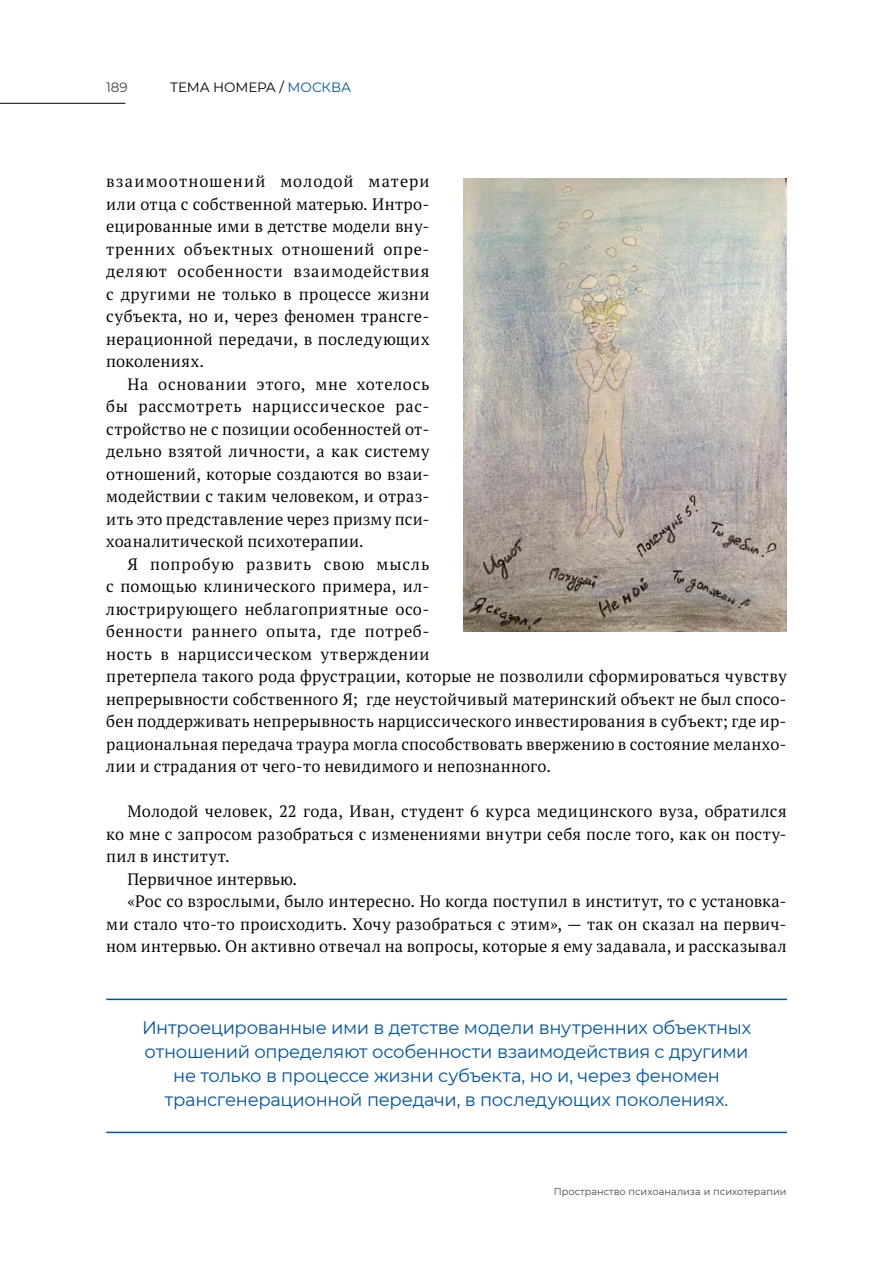
<style>
.page{position:relative;width:893px;height:1263px;background:#fff}
.page>*{position:absolute;margin:0;border:0;box-sizing:border-box;transform-origin:0 0}
.t1{font:18px/24px "Montserrat";letter-spacing:-.02em;color:#0054a4;text-align:center}
.t2{font:16.5px/22.5px "PT Serif Pro";letter-spacing:.02em;color:#000;text-align:justify}
.t3{font:13.5px "Montserrat";letter-spacing:-.01em;color:#000}
.t4{font:13.5px "Montserrat";color:#454347}
.t5{font:9.75px "Montserrat";letter-spacing:.005em;color:#454347}
.s1{color:#0054a4}
</style>
<div class="page">
<hr style="left:106px;top:998px;width:681px;height:2px;background:#0054a4">
<hr style="left:106px;top:1132px;width:681px;height:1px;background:#0054a4">
<img style="left:463px;top:179px;width:324px;height:452px">
<hr style="left:0;top:103px;width:125px;height:1px;background:#000">
<p class="t4" style="left:106px;top:79px;width:23px">189</p>
<p class="t3" style="left:170px;top:79px;width:183px">ТЕМА НОМЕРА <span class="s1">МОСКВА</span></p>
<p class="t2" style="left:106px;top:171px;width:325px">взаимоотношений молодой матери или отца с собственной матерью. Интро&shy;ецированные ими в детстве модели вну&shy;тренних объектных отношений опре&shy;деляют особенности взаимодействия с другими не только в процессе жизни субъекта, но и, через феномен трансге&shy;нерационной передачи, в последующих поколениях.</p>
<p class="t2" style="left:106px;top:374px;width:325px;text-indent:21px">На основании этого, мне хотелось бы рассмотреть нарциссическое рас&shy;стройство не с позиции особенностей от&shy;дельно взятой личности, а как систему отношений, которые создаются во взаи&shy;модействии с таким человеком, и отраз&shy;ить это представление через призму пси&shy;хоаналитической психотерапии.</p>
<p class="t2" style="left:106px;top:554px;width:682px;text-align:left;text-indent:21px">Я попробую развить свою мысль<br>с помощью клинического примера, ил-<br>люстрирующего неблагоприятные осо-<br>бенности раннего опыта, где потреб-<br>ность в нарциссическом утверждении<br>претерпела такого рода фрустрации, которые не позволили сформироваться чувству непрерывности собственного Я; где неустойчивый материнский объект не был спосо&shy;бен поддерживать непрерывность нарциссического инвестирования в субъект; где ир&shy;рациональная передача траура могла способствовать ввержению в состояние меланхо&shy;лии и страдания от чего-то невидимого и непознанного.</p>
<p class="t2" style="left:128px;top:801px;width:661px">Молодой человек, 22 года, Иван, студент 6 курса медицинского вуза, обратился</p>
<p class="t2" style="left:106px;top:824px;width:682px">ко мне с запросом разобраться с изменениями внутри себя после того, как он посту-</p>
<p class="t2" style="left:106px;top:846px;width:125px">пил в институт.</p>
<p class="t2" style="left:128px;top:869px;width:171px">Первичное интервью.</p>
<p class="t2" style="left:128px;top:891px;width:661px">«Рос со взрослыми, было интересно. Но когда поступил в институт, то с установка-</p>
<p class="t2" style="left:106px;top:914px;width:682px">ми стало что-то происходить. Хочу разобраться с этим», — так он сказал на первич-</p>
<p class="t2" style="left:106px;top:936px;width:682px">ном интервью. Он активно отвечал на вопросы, которые я ему задавала, и рассказывал</p>
<p class="t1" style="left:142px;top:1016px;width:610px">Интроецированные ими в детстве модели внутренних объектных отношений определяют особенности взаимодействия с другими не только в процессе жизни субъекта, но и, через феномен трансгенерационной передачи, в последующих поколениях.</p>
<p class="t5" style="left:554px;top:1186px;width:234px">Пространство психоанализа иژпсихотерапии</p>
</div>
